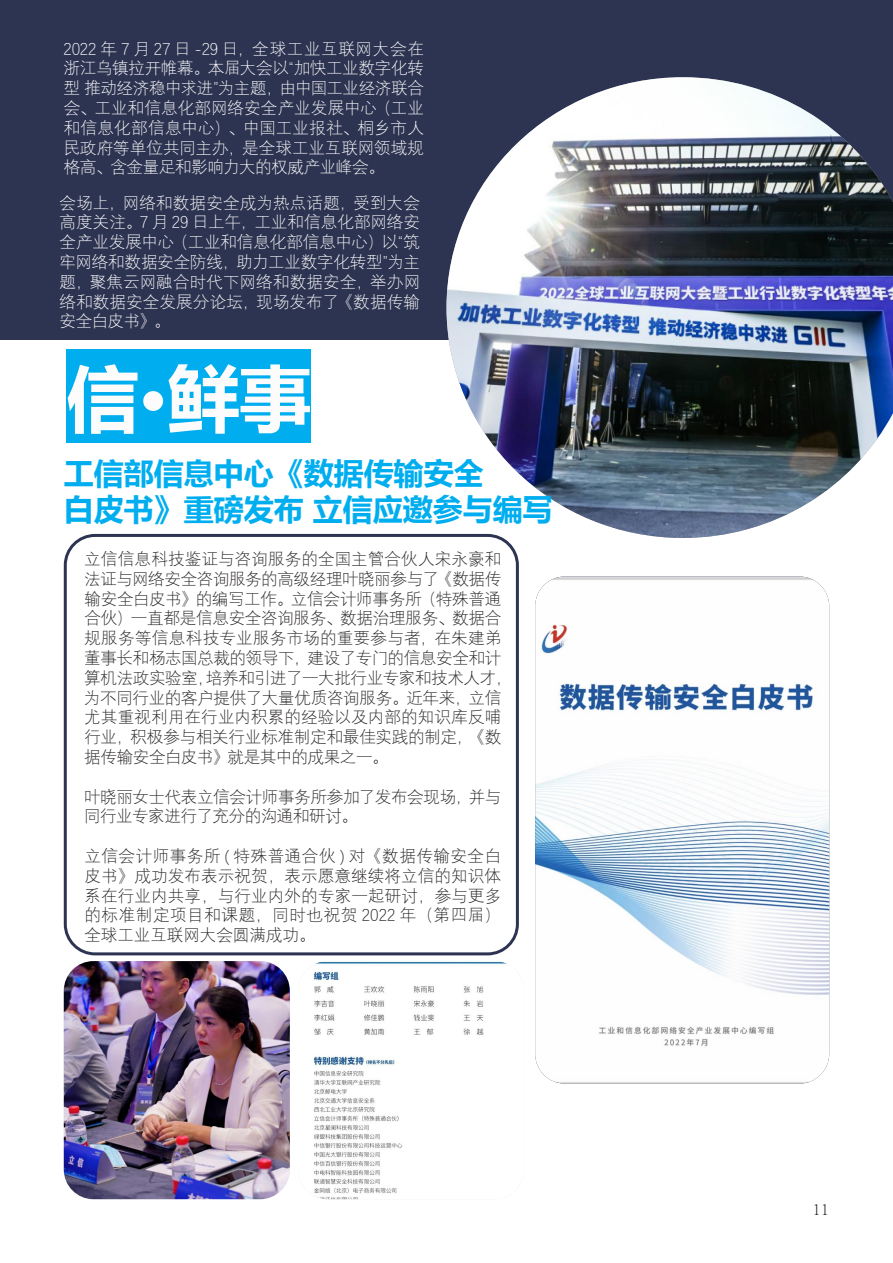
<style>
.page{position:relative;width:893px;height:1263px;background:#fff}
.page>*{position:absolute;margin:0;border:0;box-sizing:border-box;transform-origin:0 0}
.t1{font:700 72px "Microsoft Ya Hei";color:#fcfcfc}
.t2{font:700 30px "Microsoft Ya Hei";color:#00aeef}
.t3{font:300 18px "Adobe Song Std";color:#231f20}
.t4{font:300 16.5px/19.8px "Deng Xian";letter-spacing:-.015em;color:#231f20}
.t5{font:300 16.5px/19.8px "Deng Xian";letter-spacing:.005em;color:#fff;text-align:justify}
</style>
<div class="page">
<div style="left:64px;top:534px;width:455px;height:421px;border:3px solid #2d3451;border-radius:30px"></div>
<div style="left:0;top:0;width:893px;height:340px;background:#2d3451"></div>
<img style="left:446px;top:77px;width:447px;height:461px">
<img style="left:535px;top:576px;width:294px;height:508px">
<img style="left:64px;top:961px;width:226px;height:238px">
<img style="left:313px;top:961px;width:194px;height:238px">
<div style="left:67px;top:349px;width:244px;height:93px;background:#00aeef"></div>
<p class="t5" style="left:63px;top:38px;width:362px">2022 年 7 月 27 日 -29 日，全球工业互联网大会在浙江乌镇拉开帷幕。本届大会以“加快工业数字化转型推动经济稳中求进”为主题，由中国工业经济联合会、工业和信息化部网络安全产业发展中心（工业和信息化部信息中心）、中国工业报社、桐乡市人民政府等单位共同主办，是全球工业互联网领域规格高、含金量足和影响力大的权威产业峰会。</p>
<p class="t5" style="left:60px;top:192px;width:362px">会场上，网络和数据安全成为热点话题，受到大会高度关注。7 月 29 日上午，工业和信息化部网络安全产业发展中心（工业和信息化部信息中心）以“筑牢网络和数据安全防线，助力工业数字化转型”为主题，聚焦云网融合时代下网络和数据安全，举办网络和数据安全发展分论坛，现场发布了《数据传输安全白皮书》。</p>
<h1 class="t1" style="left:67px;top:348px;width:246px">信·鲜事</h1>
<p class="t2" style="left:64px;top:452px;width:422px">工信部信息中心《数据传输安全</p>
<p class="t2" style="left:64px;top:488px;width:490px">白皮书》重磅发布 立信应邀参与编写</p>
<p class="t4" style="left:84px;top:548px;width:429px">立信信息科技鉴证与咨询服务的全国主管合伙人宋永豪和法证与网络安全咨询服务的高级经理叶晓丽参与了《数据传输安全白皮书》的编写工作。立信会计师事务所（特殊普通合伙）一直都是信息安全咨询服务、数据治理服务、数据合规服务等信息科技专业服务市场的重要参与者，在朱建弟董事长和杨志国总裁的领导下，建设了专门的信息安全和计算机法政实验室，培养和引进了一大批行业专家和技术人才，为不同行业的客户提供了大量优质咨询服务。近年来，立信尤其重视利用在行业内积累的经验以及内部的知识库反哺行业，积极参与相关行业标准制定和最佳实践的制定，《数据传输安全白皮书》就是其中的成果之一。</p>
<p class="t4" style="left:84px;top:786px;width:419px">叶晓丽女士代表立信会计师事务所参加了发布会现场，并与同行业专家进行了充分的沟通和研讨。</p>
<p class="t4" style="left:84px;top:845px;width:418px;text-align:justify">立信会计师事务所 ( 特殊普通合伙 ) 对《数据传输安全白皮书》成功发布表示祝贺，表示愿意继续将立信的知识体系在行业内共享，与行业内外的专家一起研讨，参与更多的标准制定项目和课题，同时也祝贺 2022 年（第四届）全球工业互联网大会圆满成功。</p>
<p class="t3" style="left:813px;top:1199px;width:18px">11</p>
</div>
